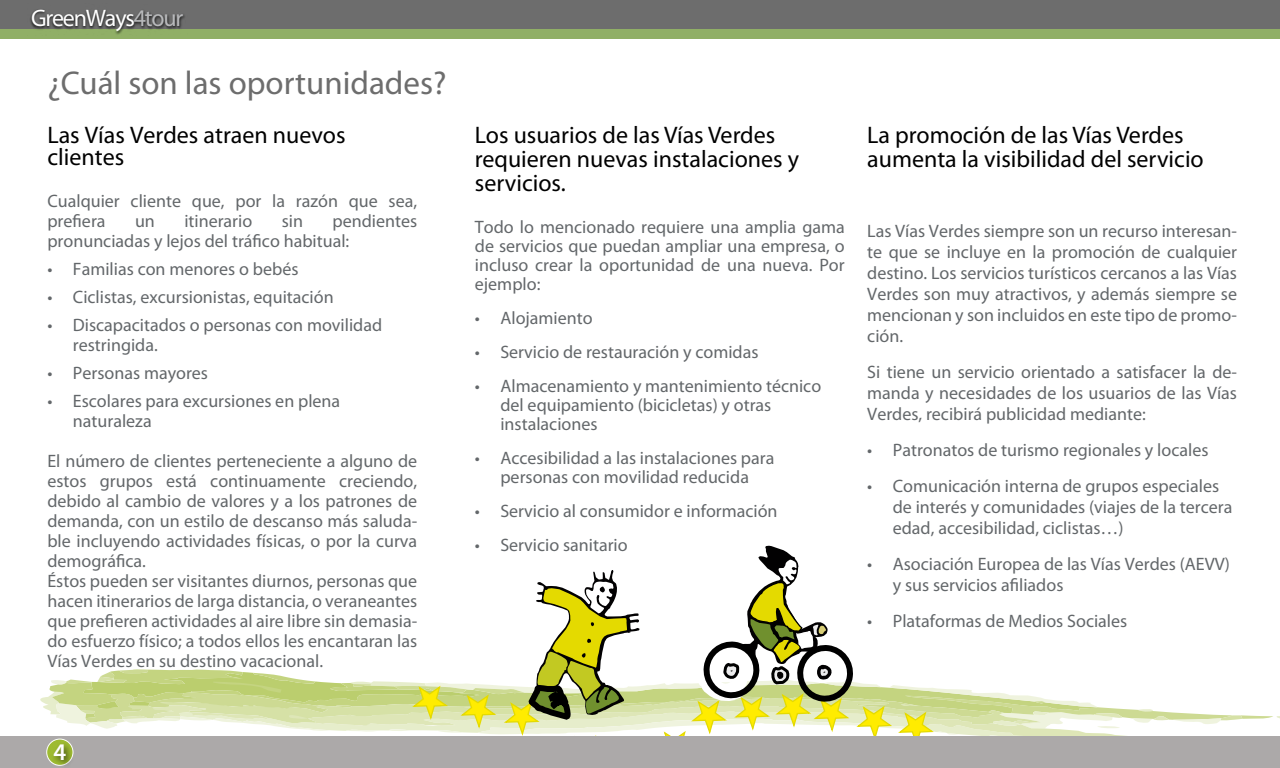
<style>
.page{position:relative;width:1280px;height:768px;background:#fff}
.page>*{position:absolute;margin:0;border:0;box-sizing:border-box;transform-origin:0 0}
.t1{font:33px "Myriad Pro";color:#6d6d6d}
.t2{font:24px/24px "Myriad Pro";color:#000}
.t3{font:24px "Myriad Pro";letter-spacing:-.05em;color:#fff}
.t4{font:600 24px "Myriad Pro";color:#fff}
.t5{font:18px/20px "Myriad Pro";color:#63676a}
.s1{color:#b8b9bb}
</style>
<div class="page">
<svg style="left:40px;top:546px;width:1240px;height:190px"></svg>
<div style="left:0;top:736px;width:1280px;height:32px;background:#aca9a9"></div>
<img style="left:40px;top:734px;width:51px;height:32px">
<div style="left:0;top:0;width:1280px;height:30px;background:#6d6d6d"></div>
<div style="left:0;top:30px;width:1280px;height:9px;background:#90af66"></div>
<img style="left:28px;top:9px;width:170px;height:26px">
<h2 class="t3" style="left:31px;top:3px;width:154px">GreenWays<span class="s1">4tour</span></h2>
<h1 class="t1" style="left:47px;top:63px;width:401px">¿Cuál son las oportunidades?</h1>
<h2 class="t2" style="left:47px;top:123px;width:300px;line-height:22px">Las Vías Verdes atraen nuevos clientes</h2>
<p class="t5" style="left:47px;top:190px;width:371px">Cualquier cliente que, por la razón que sea, prefiera</p>
<p class="t5" style="left:47px;top:210px;width:371px;text-indent:285px">pendientes pronunciadas y lejos del tráfico habitual:</p>
<p class="t5" style="left:47px;top:258px;width:253px">• Familias con menores o bebés</p>
<p class="t5" style="left:47px;top:286px;width:288px">• Ciclistas, excursionistas, equitación</p>
<p class="t5" style="left:73px;top:314px;width:311px;text-indent:-26px">• Discapacitados o personas con movilidad restringida.</p>
<p class="t5" style="left:47px;top:362px;width:162px">• Personas mayores</p>
<p class="t5" style="left:73px;top:390px;width:269px;text-indent:-26px">• Escolares para excursiones en plena naturaleza</p>
<p class="t5" style="left:47px;top:450px;width:371px">El número de clientes perteneciente a alguno de estos grupos está continuamente creciendo, debido al cambio de valores y a los patrones de demanda, con un estilo de descanso más saluda&shy;ble incluyendo actividades físicas, o por la curva demográfica.<br>Éstos pueden ser visitantes diurnos, personas que hacen itinerarios de larga distancia, o veraneantes que prefieren actividades al aire libre sin demasia&shy;do esfuerzo físico; a todos ellos les encantaran las Vías Verdes en su destino vacacional.</p>
<p class="t5" style="left:135px;top:210px;width:21px">un</p>
<p class="t5" style="left:184px;top:210px;width:69px">itinerario</p>
<p class="t5" style="left:282px;top:210px;width:23px">sin</p>
<h2 class="t2" style="left:475px;top:122px;width:326px">Los usuarios de las Vías Verdes requieren nuevas instalaciones y servicios.</h2>
<p class="t5" style="left:475px;top:217px;width:371px;line-height:19px;text-align:justify">Todo lo mencionado requiere una amplia gama de servicios que puedan ampliar una empresa, o incluso crear la oportunidad de una nueva. Por ejemplo:</p>
<p class="t5" style="left:475px;top:307px;width:119px">• Alojamiento</p>
<p class="t5" style="left:475px;top:341px;width:285px">• Servicio de restauración y comidas</p>
<p class="t5" style="left:500px;top:376px;width:322px;line-height:19px;text-indent:-26px">• Almacenamiento y mantenimiento técnico del equipamiento (bicicletas) y otras instalaciones</p>
<p class="t5" style="left:475px;top:448px;width:301px;line-height:19px;text-align:center">• Accesibilidad a las instalaciones para personas con movilidad reducida</p>
<p class="t5" style="left:475px;top:501px;width:304px">• Servicio al consumidor e información</p>
<p class="t5" style="left:475px;top:535px;width:154px">• Servicio sanitario</p>
<h2 class="t2" style="left:867px;top:122px;width:338px">La promoción de las Vías Verdes aumenta la visibilidad del servicio</h2>
<p class="t5" style="left:867px;top:220px;width:371px;line-height:21px;text-align:justify">Las Vías Verdes siempre son un recurso interesan&shy;te que se incluye en la promoción de cualquier destino. Los servicios turísticos cercanos a las Vías Verdes son muy atractivos, y además siempre se mencionan y son incluidos en este tipo de promo&shy;ción.</p>
<p class="t5" style="left:867px;top:361px;width:371px;line-height:21px;text-align:justify">Si tiene un servicio orientado a satisfacer la de&shy;manda y necesidades de los usuarios de las Vías Verdes, recibirá publicidad mediante:</p>
<p class="t5" style="left:867px;top:439px;width:343px">• Patronatos de turismo regionales y locales</p>
<p class="t5" style="left:893px;top:475px;width:341px;line-height:21px;text-indent:-26px">• Comunicación interna de grupos especiales de interés y comunidades (viajes de la tercera edad, accesibilidad, ciclistas…)</p>
<p class="t5" style="left:893px;top:553px;width:339px;line-height:21px;text-indent:-26px">• Asociación Europea de las Vías Verdes (AEVV) y sus servicios afiliados</p>
<p class="t5" style="left:867px;top:611px;width:262px">• Plataformas de Medios Sociales</p>
<h2 class="t4" style="left:53px;top:737px;width:14px">4</h2>
</div>
